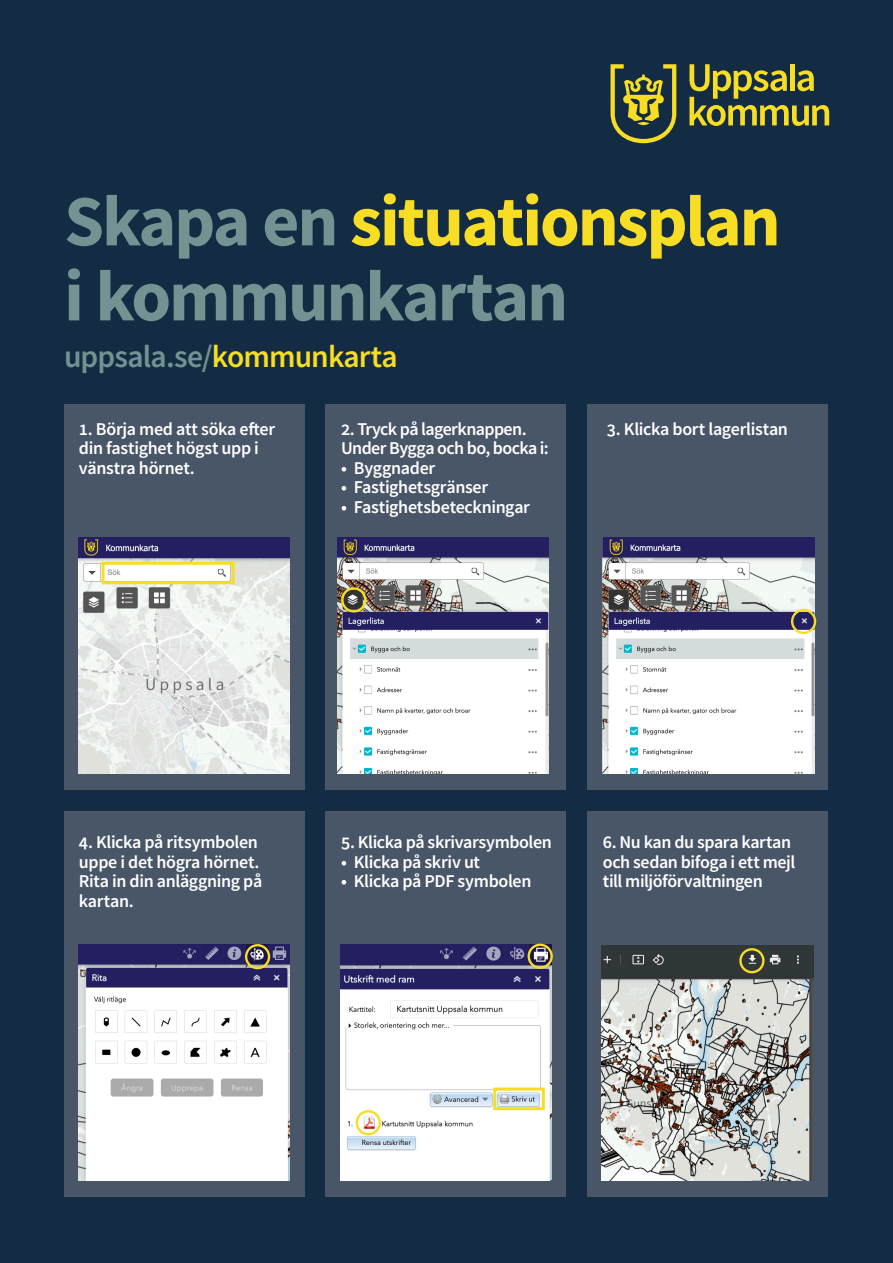
<style>
.page{position:relative;width:893px;height:1263px;background:#132c44}
.page>*{position:absolute;margin:0;border:0;box-sizing:border-box;transform-origin:0 0}
.t1{font:700 72px/75px "Source Sans Pro";letter-spacing:-.03em;color:#749291}
.t2{font:600 31.5px "Source Sans Pro";letter-spacing:-.03em;color:#749291}
.t3{font:600 18px/19.5px "Source Sans Pro";letter-spacing:-.02em;color:#fff}
.s1{color:#f8dd25}
</style>
<div class="page">
<svg style="left:689px;top:64px;width:140px;height:62px"></svg>
<div style="left:790px;top:64px;width:5px;height:27px;background:#f8dd25"></div>
<svg style="left:611px;top:64px;width:65px;height:79px"></svg>
<div style="left:64px;top:404px;width:240px;height:386px;background:#495668"></div>
<div style="left:325px;top:404px;width:241px;height:386px;background:#495668"></div>
<div style="left:587px;top:404px;width:241px;height:386px;background:#495668"></div>
<div style="left:64px;top:811px;width:240px;height:386px;background:#495668"></div>
<div style="left:325px;top:811px;width:241px;height:386px;background:#495668"></div>
<div style="left:587px;top:811px;width:241px;height:386px;background:#495668"></div>
<img style="left:78px;top:537px;width:212px;height:237px">
<img style="left:337px;top:537px;width:212px;height:237px">
<img style="left:603px;top:537px;width:211px;height:237px">
<img style="left:79px;top:944px;width:211px;height:236px">
<img style="left:340px;top:944px;width:212px;height:236px">
<img style="left:602px;top:946px;width:211px;height:234px">
<div style="left:102px;top:562px;width:133px;height:22px;border:3px solid #f8dd25"></div>
<div style="left:493px;top:1087px;width:52px;height:23px;border:3px solid #f8dd25"></div>
<div style="left:791px;top:609px;width:25px;height:25px;border:2px solid #f8dd25;border-radius:50%"></div>
<div style="left:341px;top:587px;width:25px;height:25px;border:2px solid #f8dd25;border-radius:50%"></div>
<div style="left:245px;top:944px;width:25px;height:25px;border:2px solid #f8dd25;border-radius:50%"></div>
<div style="left:528px;top:944px;width:25px;height:25px;border:2px solid #f8dd25;border-radius:50%"></div>
<div style="left:356px;top:1110px;width:25px;height:25px;border:2px solid #f8dd25;border-radius:50%"></div>
<div style="left:739px;top:948px;width:25px;height:25px;border:2px solid #f8dd25;border-radius:50%"></div>
<h3 class="t1" style="left:64px;top:183px;width:718px">Skapa en <span class="s1">situationsplan </span>i kommunkartan</h3>
<h3 class="t2" style="left:64px;top:336px;width:335px">uppsala.se/<span class="s1">kommunkarta</span></h3>
<h3 class="t3" style="left:79px;top:419px;width:198px">1. Börja med att söka efter din fastighet högst upp i vänstra hörnet.</h3>
<h3 class="t3" style="left:341px;top:419px;width:209px">2. Tryck på lagerknappen.<br>Under Bygga och bo, bocka i:</h3>
<h3 class="t3" style="left:341px;top:458px;width:96px">• Byggnader</h3>
<h3 class="t3" style="left:341px;top:477px;width:148px">• Fastighetsgränser</h3>
<h3 class="t3" style="left:341px;top:497px;width:190px">• Fastighetsbeteckningar</h3>
<h3 class="t3" style="left:607px;top:419px;width:183px">3. Klicka bort lagerlistan</h3>
<h3 class="t3" style="left:79px;top:832px;width:185px">4. Klicka på ritsymbolen uppe i det högra hörnet.<br>Rita in din anläggning på kartan.</h3>
<h3 class="t3" style="left:341px;top:832px;width:212px">5. Klicka på skrivarsymbolen</h3>
<h3 class="t3" style="left:341px;top:852px;width:140px">• Klicka på skriv ut</h3>
<h3 class="t3" style="left:341px;top:871px;width:192px">• Klicka på PDF symbolen</h3>
<h3 class="t3" style="left:603px;top:832px;width:194px">6. Nu kan du spara kartan och sedan bifoga i ett mejl till miljöförvaltningen</h3>
</div>
